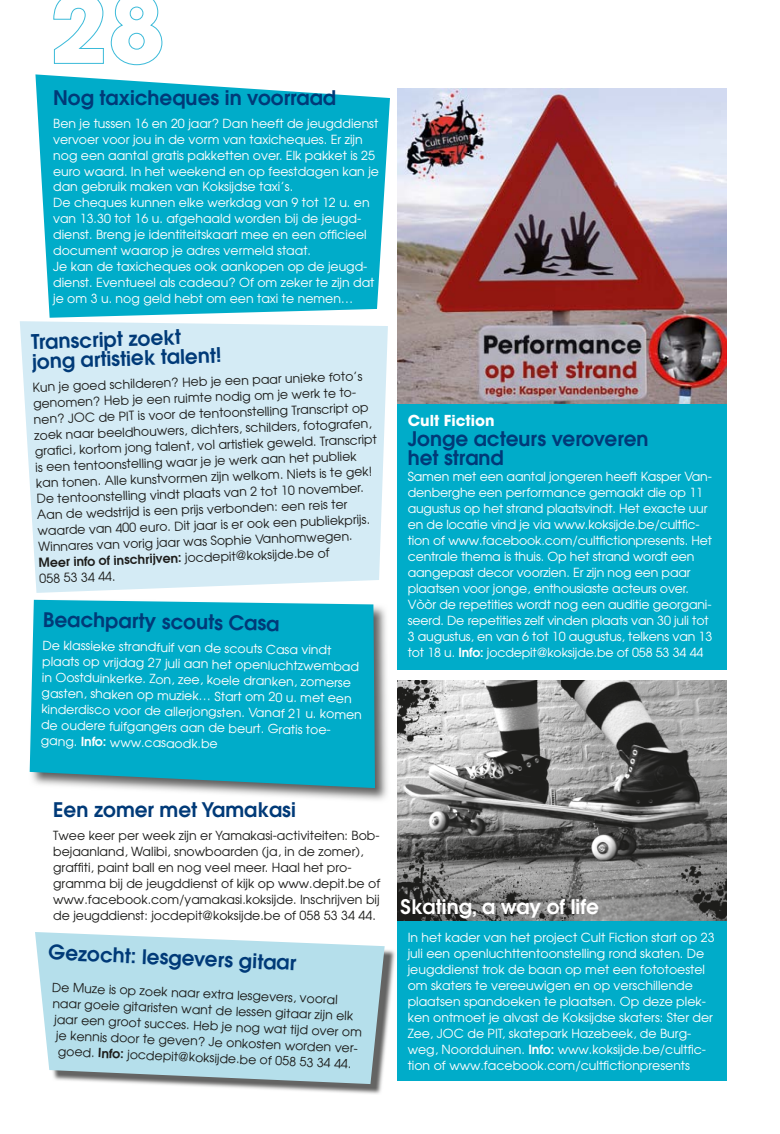
<style>
.page{position:relative;width:780px;height:1134px;background:#fff}
.page>*{position:absolute;margin:0;border:0;box-sizing:border-box;transform-origin:0 0}
.t1{font:600 20px/19.5px "Avant Garde";color:#003a78}
.t2{font:600 20px "Avant Garde";color:#fff}
.t3{font:700 15px "Avant Garde";color:#fff}
.t4{font:12.5px/16px "Avant Garde";color:#fff}
.t5{font:12.5px/16px "Avant Garde";color:#1d1d1b}
.s1{font-weight:600}
</style>
<div class="page">
<svg style="left:20px;top:321px;width:368px;height:272px;background:#d6ecf5"></svg>
<svg style="left:35px;top:74px;width:355px;height:244px;background:#1ab4ce"></svg>
<svg style="left:53px;top:0;width:51px;height:64px"></svg>
<svg style="left:111px;top:0;width:51px;height:65px"></svg>
<img style="left:397px;top:89px;width:329px;height:315px">
<img style="left:397px;top:680px;width:329px;height:241px">
<img style="left:29px;top:599px;width:359px;height:202px">
<div style="left:30px;top:600px;width:345px;height:188px;background:#00acc9"></div>
<img style="left:153px;top:946px;width:242px;height:148px">
<svg style="left:35px;top:932px;width:349px;height:152px;background:#b7dce6"></svg>
<div style="left:397px;top:404px;width:329px;height:266px;background:#00acc9"></div>
<div style="left:397px;top:921px;width:329px;height:160px;background:#00acc9"></div>
<h1 class="t1" style="left:53px;top:87px;width:284px">Nog taxicheques in voorraad</h1>
<p class="t4" style="left:53px;top:115px;width:327px">Ben je tussen 16 en 20 jaar? Dan heeft de jeugddienst vervoer voor jou in de vorm van taxicheques. Er zijn nog een aantal gratis pakketten over. Elk pakket is 25 euro waard. In het weekend en op feestdagen kan je dan gebruik maken van Koksijdse taxi’s.<br>De cheques kunnen elke werkdag van 9 tot 12 u. en van 13.30 tot 16 u. afgehaald worden bij de jeugd&shy;dienst. Breng je identiteitskaart mee en een officieel document waarop je adres vermeld staat.<br>Je kan de taxicheques ook aankopen op de jeugd&shy;dienst. Eventueel als cadeau? Of om zeker te zijn dat je om 3 u. nog geld hebt om een taxi te nemen…</p>
<h1 class="t1" style="left:31px;top:332px;width:191px;rotate:-2deg">Transcript zoekt jong artistiek talent!</h1>
<p class="t5" style="left:32px;top:379px;width:343px;rotate:-2deg">Kun je goed schilderen? Heb je een paar unieke foto’s genomen? Heb je een ruimte nodig om je werk te to&shy;nen? JOC de PIT is voor de tentoonstelling Transcript op zoek naar beeldhouwers, dichters, schilders, fotografen, grafi ci, kortom jong talent, vol artistiek geweld. Transcript is een tentoonstelling waar je je werk aan het publiek kan tonen. Alle kunstvormen zijn welkom. Niets is te gek!<br>De tentoonstelling vindt plaats van 2 tot 10 november.<br>Aan de wedstrijd is een prijs verbonden: een reis ter waarde van 400 euro. Dit jaar is er ook een publiekprijs.<br>Winnares van vorig jaar was Sophie Vanhomwegen.<br><span class="s1">Meer info of inschrijven:</span> jocdepit@koksijde.be of<br>058 53 34 44.</p>
<h1 class="t1" style="left:43px;top:609px;width:238px;rotate:1deg">Beachparty scouts Casa</h1>
<p class="t4" style="left:43px;top:637px;width:322px;rotate:1deg">De klassieke strandfuif van de scouts Casa vindt plaats op vrijdag 27 juli aan het openluchtzwembad in Oostduinkerke. Zon, zee, koele dranken, zomerse gasten, shaken op muziek… Start om 20 u. met een kinderdisco voor de allerjongsten. Vanaf 21 u. komen de oudere fuifgangers aan de beurt. Gratis toe&shy;gang. <span class="s1">Info:</span> www.casaodk.be</p>
<p class="t3" style="left:407px;top:411px;width:88px">Cult Fiction</p>
<h1 class="t1" style="left:407px;top:428px;width:242px">Jonge acteurs veroveren het strand</h1>
<p class="t4" style="left:407px;top:469px;width:306px">Samen met een aantal jongeren heeft Kasper Van&shy;denberghe een performance gemaakt die op 11 augustus op het strand plaatsvindt. Het exacte uur en de locatie vind je via www.koksijde.be/cultfic&shy;tion of www.facebook.com/cultfictionpresents. Het centrale thema is thuis. Op het strand wordt een aangepast decor voorzien. Er zijn nog een paar plaatsen voor jonge, enthousiaste acteurs over.<br>Vòòr de repetities wordt nog een auditie georgani&shy;seerd. De repetities zelf vinden plaats van 30 juli tot 3 augustus, en van 6 tot 10 augustus, telkens van 13 tot 18 u. <span class="s1">Info:</span> jocdepit@koksijde.be of 058 53 34 44</p>
<h1 class="t1" style="left:53px;top:799px;width:244px">Een zomer met Yamakasi</h1>
<p class="t5" style="left:53px;top:827px;width:329px">Twee keer per week zijn er Yamakasi-activiteiten: Bob&shy;bejaanland, Walibi, snowboarden (ja, in de zomer), graffiti, paint ball en nog veel meer. Haal het pro&shy;gramma bij de jeugddienst of kijk op www.depit.be of www.facebook.com/yamakasi.koksijde. Inschrijven bij de jeugddienst: jocdepit@koksijde.be of 058 53 34 44.</p>
<h1 class="t1" style="left:49px;top:943px;width:249px;rotate:2deg">Gezocht: lesgevers gitaar</h1>
<p class="t5" style="left:53px;top:977px;width:287px;rotate:3deg">De Muze is op zoek naar extra lesgevers, vooral</p>
<p class="t5" style="left:53px;top:993px;width:302px;rotate:3deg">naar goeie gitaristen want de lessen gitaar zijn elk</p>
<p class="t5" style="left:55px;top:1009px;width:309px;rotate:3deg">jaar een groot succes. Heb je nog wat tijd over om</p>
<p class="t5" style="left:57px;top:1025px;width:305px;rotate:3deg">je kennis door te geven? Je onkosten worden ver-</p>
<p class="t5" style="left:58px;top:1041px;width:295px;rotate:3deg">goed. <span class="s1">Info:</span> jocdepit@koksijde.be of 058 53 34 44.</p>
<h1 class="t2" style="left:400px;top:893px;width:200px">Skating, a way of life</h1>
<p class="t4" style="left:407px;top:929px;width:308px">In het kader van het project Cult Fiction start op 23 juli een openluchttentoonstelling rond skaten. De jeugddienst trok de baan op met een fototoestel om skaters te vereeuwigen en op verschillende plaatsen spandoeken te plaatsen. Op deze plek&shy;ken ontmoet je alvast de Koksijdse skaters: Ster der Zee, JOC de PIT, skatepark Hazebeek, de Burg&shy;weg, Noordduinen. <span class="s1">Info:</span> www.koksijde.be/cultfic&shy;tion of www.facebook.com/cultfictionpresents</p>
</div>
